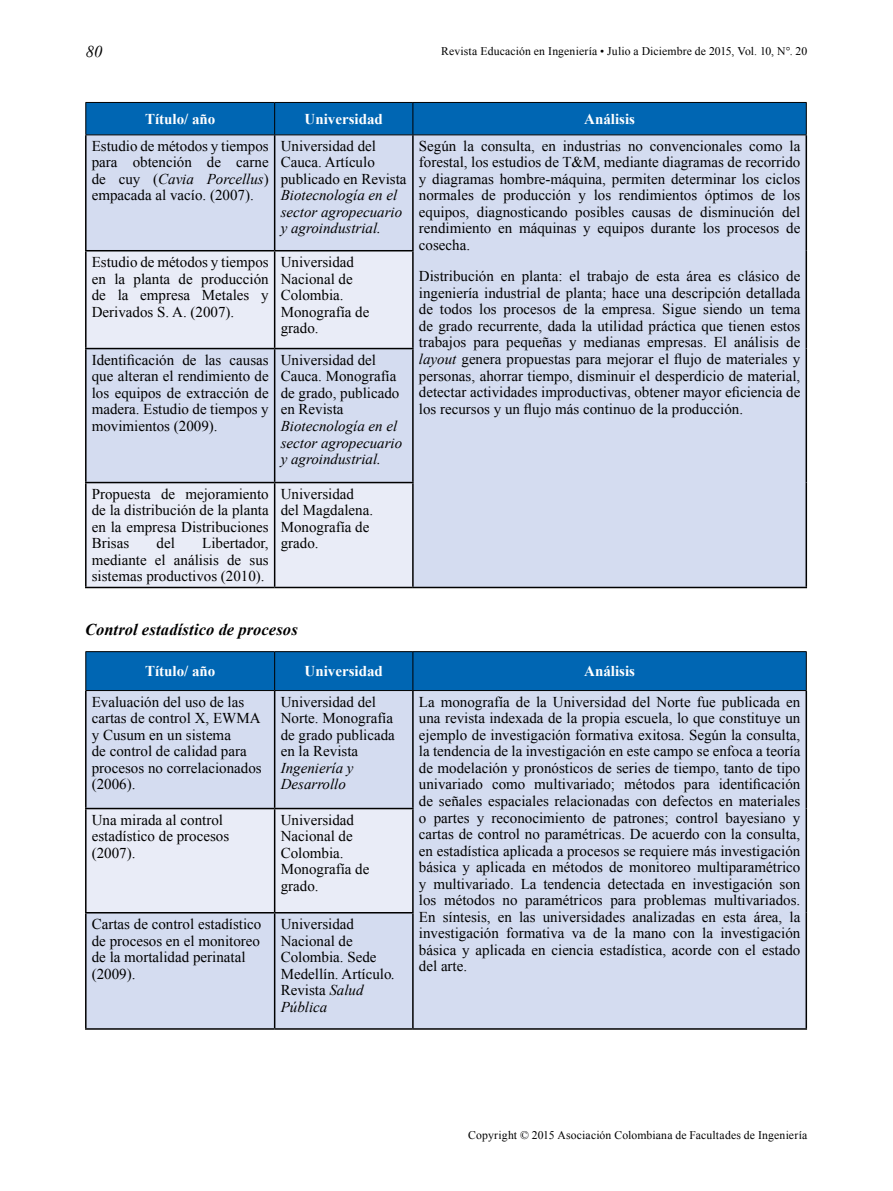
<style>
.page{position:relative;width:893px;height:1191px;background:#fff}
.page>*{position:absolute;margin:0;border:0;box-sizing:border-box;transform-origin:0 0}
.t1{font:italic 700 16.5px "Times New Roman";letter-spacing:.005em;color:#000}
.t2{font:italic 16.5px "Times New Roman";color:#000}
.t3{font:15px/16.5px "Times New Roman";color:#000}
.t4{font:italic 15px/16.5px "Times New Roman";color:#000}
.t5{font:700 15px "Times New Roman";color:#fff}
.t6{font:11.7px "Times New Roman";letter-spacing:.01em;color:#000}
.s1{font-style:italic}
</style>
<div class="page">
<div style="left:86px;top:103px;width:720px;height:31px;background:#0066b3"></div>
<div style="left:87px;top:135px;width:718px;height:452px;background:#d4dcf0"></div>
<svg style="left:87px;top:251px;width:325px;height:336px;background:#dfe4f2"></svg>
<hr style="left:85px;top:135px;width:2px;height:115px;background:#000">
<hr style="left:274px;top:135px;width:1px;height:115px;background:#000">
<hr style="left:412px;top:135px;width:2px;height:115px;background:#000">
<hr style="left:805px;top:135px;width:2px;height:116px;background:#000">
<hr style="left:85px;top:250px;width:190px;height:1px;background:#000">
<hr style="left:85px;top:251px;width:2px;height:97px;background:#000">
<hr style="left:275px;top:250px;width:139px;height:1px;background:#000">
<hr style="left:274px;top:251px;width:1px;height:97px;background:#000">
<hr style="left:412px;top:251px;width:2px;height:97px;background:#000">
<hr style="left:805px;top:251px;width:2px;height:97px;background:#000">
<hr style="left:85px;top:348px;width:190px;height:1px;background:#000">
<hr style="left:85px;top:349px;width:2px;height:133px;background:#000">
<hr style="left:275px;top:348px;width:139px;height:1px;background:#000">
<hr style="left:274px;top:349px;width:1px;height:133px;background:#000">
<hr style="left:412px;top:349px;width:2px;height:133px;background:#000">
<hr style="left:805px;top:348px;width:2px;height:134px;background:#000">
<hr style="left:85px;top:482px;width:190px;height:1px;background:#000">
<hr style="left:85px;top:483px;width:2px;height:104px;background:#000">
<hr style="left:275px;top:482px;width:139px;height:1px;background:#000">
<hr style="left:274px;top:483px;width:1px;height:104px;background:#000">
<hr style="left:412px;top:483px;width:2px;height:104px;background:#000">
<hr style="left:805px;top:482px;width:2px;height:105px;background:#000">
<hr style="left:85px;top:587px;width:190px;height:1px;background:#000">
<hr style="left:275px;top:587px;width:138px;height:1px;background:#000">
<hr style="left:413px;top:587px;width:394px;height:1px;background:#000">
<hr style="left:85px;top:102px;width:190px;height:1px;background:#000">
<hr style="left:85px;top:103px;width:1px;height:31px;background:#000">
<hr style="left:85px;top:134px;width:190px;height:1px;background:#000">
<hr style="left:275px;top:102px;width:138px;height:1px;background:#000">
<hr style="left:274px;top:103px;width:1px;height:31px;background:#000">
<hr style="left:275px;top:134px;width:138px;height:1px;background:#000">
<hr style="left:413px;top:102px;width:394px;height:1px;background:#000">
<hr style="left:412px;top:103px;width:1px;height:31px;background:#000">
<hr style="left:806px;top:103px;width:1px;height:31px;background:#000">
<hr style="left:413px;top:134px;width:394px;height:1px;background:#000">
<div style="left:86px;top:652px;width:720px;height:38px;background:#0066b3"></div>
<div style="left:87px;top:691px;width:718px;height:337px;background:#d4dcf0"></div>
<div style="left:87px;top:809px;width:325px;height:103px;background:#e9ecf7"></div>
<hr style="left:85px;top:691px;width:2px;height:116px;background:#000">
<hr style="left:274px;top:691px;width:1px;height:116px;background:#000">
<hr style="left:412px;top:691px;width:2px;height:116px;background:#000">
<hr style="left:805px;top:691px;width:2px;height:117px;background:#000">
<hr style="left:85px;top:807px;width:190px;height:2px;background:#000">
<hr style="left:85px;top:809px;width:2px;height:103px;background:#000">
<hr style="left:275px;top:807px;width:139px;height:2px;background:#000">
<hr style="left:274px;top:809px;width:1px;height:103px;background:#000">
<hr style="left:412px;top:809px;width:2px;height:103px;background:#000">
<hr style="left:805px;top:808px;width:2px;height:104px;background:#000">
<hr style="left:85px;top:912px;width:190px;height:1px;background:#000">
<hr style="left:85px;top:913px;width:2px;height:115px;background:#000">
<hr style="left:275px;top:912px;width:139px;height:1px;background:#000">
<hr style="left:274px;top:913px;width:1px;height:115px;background:#000">
<hr style="left:412px;top:913px;width:2px;height:115px;background:#000">
<hr style="left:805px;top:912px;width:2px;height:116px;background:#000">
<hr style="left:85px;top:1028px;width:190px;height:1px;background:#000">
<hr style="left:275px;top:1028px;width:138px;height:1px;background:#000">
<hr style="left:413px;top:1028px;width:394px;height:1px;background:#000">
<hr style="left:85px;top:651px;width:190px;height:1px;background:#000">
<hr style="left:85px;top:652px;width:1px;height:38px;background:#000">
<hr style="left:85px;top:690px;width:190px;height:1px;background:#000">
<hr style="left:275px;top:651px;width:138px;height:1px;background:#000">
<hr style="left:274px;top:652px;width:1px;height:38px;background:#000">
<hr style="left:275px;top:690px;width:138px;height:1px;background:#000">
<hr style="left:413px;top:651px;width:394px;height:1px;background:#000">
<hr style="left:412px;top:652px;width:1px;height:38px;background:#000">
<hr style="left:806px;top:652px;width:1px;height:38px;background:#000">
<hr style="left:413px;top:690px;width:394px;height:1px;background:#000">
<p class="t2" style="left:86px;top:40px;width:18px">80</p>
<p class="t6" style="left:441px;top:43px;width:368px">Revista Educación en Ingeniería • Julio a Diciembre de 2015, Vol. 10, N°. 20</p>
<p class="t5" style="left:145px;top:108px;width:72px">Título/ año</p>
<p class="t5" style="left:305px;top:108px;width:80px">Universidad</p>
<p class="t5" style="left:584px;top:108px;width:52px">Análisis</p>
<p class="t3" style="left:92px;top:137px;width:178px;text-align:justify">Estudio de métodos y tiempos para obtención de carne de cuy (<span class="s1">Cavia Porcellus</span>) empacada al vacío. (2007).</p>
<p class="t3" style="left:281px;top:137px;width:127px">Universidad del<br>Cauca. Artículo publicado en Revista</p>
<p class="t3" style="left:419px;top:137px;width:383px;text-align:justify">Según la consulta, en industrias no convencionales como la forestal, los estudios de T&amp;M, mediante diagramas de recorrido y diagramas hombre-máquina, permiten determinar los ciclos normales de producción y los rendimientos óptimos de los equipos, diagnosticando posibles causas de disminución del rendimiento en máquinas y equipos durante los procesos de cosecha.</p>
<p class="t3" style="left:419px;top:268px;width:383px;text-align:justify">Distribución en planta: el trabajo de esta área es clásico de ingeniería industrial de planta; hace una descripción detallada de todos los procesos de la empresa. Sigue siendo un tema de grado recurrente, dada la utilidad práctica que tienen estos trabajos para pequeñas y medianas empresas. El análisis de <span class="s1">layout</span> genera propuestas para mejorar el flujo de materiales y personas, ahorrar tiempo, disminuir el desperdicio de material, detectar actividades improductivas, obtener mayor eficiencia de los recursos y un flujo más continuo de la producción.</p>
<p class="t4" style="left:281px;top:187px;width:123px">Biotecnología en el sector agropecuario y agroindustrial.</p>
<p class="t3" style="left:92px;top:254px;width:178px;text-align:justify">Estudio de métodos y tiempos en la planta de producción de la empresa Metales y Derivados S. A. (2007).</p>
<p class="t3" style="left:281px;top:254px;width:90px">Universidad<br>Nacional de<br>Colombia.<br>Monografía de grado.</p>
<p class="t3" style="left:92px;top:351px;width:178px;text-align:justify">Identificación de las causas que alteran el rendimiento de los equipos de extracción de madera. Estudio de tiempos y movimientos (2009).</p>
<p class="t3" style="left:281px;top:351px;width:120px">Universidad del<br>Cauca. Monografía de grado, publicado en Revista</p>
<p class="t4" style="left:281px;top:417px;width:123px">Biotecnología en el sector agropecuario y agroindustrial.</p>
<p class="t3" style="left:92px;top:485px;width:178px;text-align:justify">Propuesta de mejoramiento de la distribución de la planta en la empresa Distribuciones Brisas</p>
<p class="t3" style="left:92px;top:535px;width:178px;text-align:justify;text-indent:110px">Libertador, mediante el análisis de sus sistemas productivos (2010).</p>
<p class="t3" style="left:157px;top:535px;width:20px">del</p>
<p class="t3" style="left:281px;top:485px;width:94px">Universidad del Magdalena.<br>Monografía de grado.</p>
<p class="t1" style="left:85px;top:618px;width:214px">Control estadístico de procesos</p>
<p class="t5" style="left:145px;top:661px;width:72px">Título/ año</p>
<p class="t5" style="left:305px;top:661px;width:80px">Universidad</p>
<p class="t5" style="left:584px;top:661px;width:52px">Análisis</p>
<p class="t3" style="left:92px;top:693px;width:171px">Evaluación del uso de las cartas de control X, EWMA y Cusum en un sistema<br>de control de calidad para procesos no correlacionados (2006).</p>
<p class="t3" style="left:281px;top:693px;width:116px">Universidad del<br>Norte. Monografía de grado publicada en la Revista</p>
<p class="t3" style="left:419px;top:693px;width:383px;text-align:justify">La monografía de la Universidad del Norte fue publicada en una revista indexada de la propia escuela, lo que constituye un ejemplo de investigación formativa exitosa. Según la consulta, la tendencia de la investigación en este campo se enfoca a teoría de modelación y pronósticos de series de tiempo, tanto de tipo univariado como multivariado; métodos para identificación de señales espaciales relacionadas con defectos en materiales o partes y reconocimiento de patrones; control bayesiano y cartas de control no paramétricas. De acuerdo con la consulta, en estadística aplicada a procesos se requiere más investigación básica y aplicada en métodos de monitoreo multiparamétrico y multivariado. La tendencia detectada en investigación son los métodos no paramétricos para problemas multivariados.<br>En síntesis, en las universidades analizadas en esta área, la investigación formativa va de la mano con la investigación básica y aplicada en ciencia estadística, acorde con el estado del arte.</p>
<p class="t4" style="left:281px;top:759px;width:74px">Ingeniería y<br>Desarrollo</p>
<p class="t3" style="left:92px;top:811px;width:139px">Una mirada al control estadístico de procesos (2007).</p>
<p class="t3" style="left:281px;top:811px;width:90px">Universidad<br>Nacional de<br>Colombia.<br>Monografía de grado.</p>
<p class="t3" style="left:92px;top:915px;width:171px">Cartas de control estadístico de procesos en el monitoreo de la mortalidad perinatal (2009).</p>
<p class="t3" style="left:281px;top:915px;width:116px">Universidad<br>Nacional de<br>Colombia. Sede<br>Medellín. Artículo<span class="s1">.<br></span>Revista <span class="s1">Salud<br>Pública</span></p>
<p class="t6" style="left:468px;top:1126px;width:341px">Copyright © 2015 Asociación Colombiana de Facultades de Ingeniería</p>
</div>
